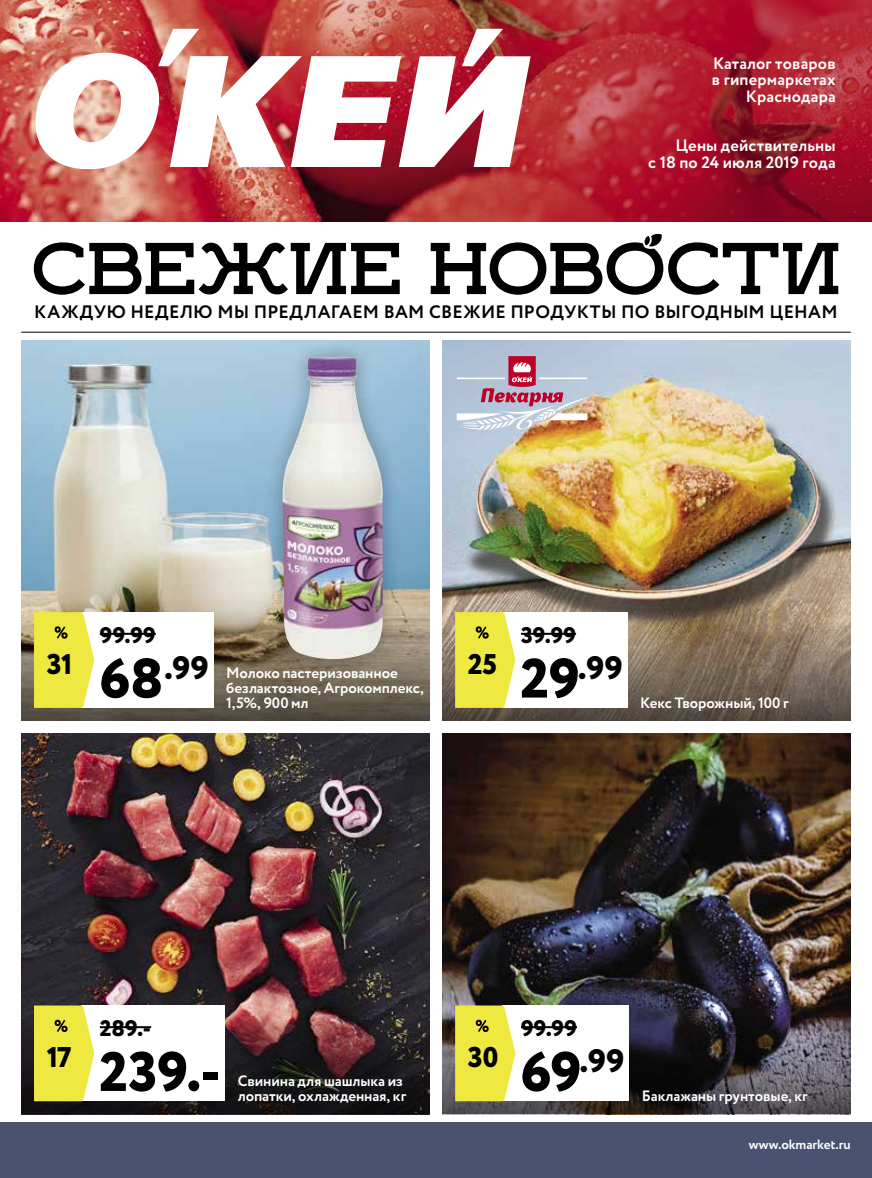
<style>
.page{position:relative;width:872px;height:1178px;background:#fff}
.page>*{position:absolute;margin:0;border:0;box-sizing:border-box;transform-origin:0 0}
.t1{font:69px "Ikra Slab";letter-spacing:.005em;color:#000}
.t2{font:800 55.5px "Circe";color:#000}
.t3{font:800 32.4px "Circe";color:#000}
.t4{font:800 28.5px "Circe";letter-spacing:-.02em;color:#000}
.t5{font:800 22.5px "Circe";letter-spacing:.01em;color:#000}
.t6{font:700 18px "Circe";letter-spacing:.015em;color:#000}
.t7{font:700 16.5px/16.5px "Circe";letter-spacing:.01em;color:#fff;text-align:right}
.t8{font:700 15px/15px "Circe";letter-spacing:-.005em;color:#fff}
.t9{font:700 13.5px "Circe";letter-spacing:-.005em;color:#fff}
.s1{font-size:55.5px}
</style>
<div class="page">
<div style="left:0;top:1123px;width:872px;height:55px;background:#495370"></div>
<img style="left:442px;top:733px;width:408px;height:282px">
<svg style="left:442px;top:1015px;width:408px;height:99px;background:#3e3a40"></svg>
<div style="left:502px;top:1005px;width:127px;height:96px;background:#fff"></div>
<hr style="left:521px;top:1026px;width:56px;height:2px;background:#000">
<svg style="left:455px;top:1005px;width:60px;height:96px;background:#ece550"></svg>
<img style="left:442px;top:340px;width:408px;height:282px">
<svg style="left:442px;top:622px;width:408px;height:99px;background:#766757"></svg>
<div style="left:502px;top:612px;width:125px;height:96px;background:#fff"></div>
<hr style="left:521px;top:633px;width:55px;height:2px;background:#000">
<svg style="left:455px;top:612px;width:60px;height:96px;background:#ece651"></svg>
<svg style="left:457px;top:356px;width:134px;height:74px;background:#c1afbc"></svg>
<img style="left:21px;top:340px;width:408px;height:282px">
<svg style="left:21px;top:622px;width:408px;height:99px;background:#6b6050"></svg>
<div style="left:81px;top:612px;width:132px;height:96px;background:#fff"></div>
<hr style="left:100px;top:633px;width:56px;height:2px;background:#000">
<svg style="left:34px;top:612px;width:60px;height:96px;background:#ede651"></svg>
<div style="left:265px;top:339px;width:136px;height:338px;background:#000;opacity:.3"></div>
<img style="left:282px;top:357px;width:101px;height:302px">
<img style="left:21px;top:733px;width:408px;height:282px">
<svg style="left:21px;top:1015px;width:408px;height:99px;background:#2e1f21"></svg>
<div style="left:81px;top:1005px;width:144px;height:96px;background:#fff"></div>
<hr style="left:100px;top:1026px;width:51px;height:2px;background:#000">
<svg style="left:34px;top:1005px;width:60px;height:96px;background:#ece651"></svg>
<img style="left:0;top:0;width:169px;height:221px">
<svg style="left:169px;top:0;width:703px;height:222px;background:#a92733"></svg>
<img style="left:29px;top:29px;width:501px;height:141px">
<hr style="left:21px;top:332px;width:829px;height:1px;background:#000">
<svg style="left:644px;top:233px;width:18px;height:14px"></svg>
<p class="t7" style="left:712px;top:56px;width:125px">Каталог товаров в гипермаркетах<br>Краснодара</p>
<p class="t7" style="left:648px;top:138px;width:189px">Цены действительны<br>с 18 по 24 июля 2019 года</p>
<h1 class="t1" style="left:32px;top:225px;width:810px">СВЕЖИЕ НОВОСТИ</h1>
<p class="t6" style="left:34px;top:300px;width:805px">КАЖДУЮ НЕДЕЛЮ МЫ ПРЕДЛАГАЕМ ВАМ СВЕЖИЕ ПРОДУКТЫ ПО ВЫГОДНЫМ ЦЕНАМ</p>
<h3 class="t4" style="left:47px;top:644px;width:27px">31</h3>
<h3 class="t5" style="left:100px;top:620px;width:57px">99.99</h3>
<h3 class="t3" style="left:99px;top:646px;width:111px"><span class="s1">68</span>.99</h3>
<p class="t8" style="left:226px;top:666px;width:199px">Молоко пастеризованное безлактозное, Агрокомплекс,<br>1,5%, 900 мл</p>
<h3 class="t4" style="left:468px;top:644px;width:31px">25</h3>
<h3 class="t5" style="left:521px;top:620px;width:57px">39.99</h3>
<h3 class="t3" style="left:520px;top:646px;width:104px"><span class="s1">29</span>.99</h3>
<p class="t8" style="left:640px;top:696px;width:150px">Кекс Творожный, 100 г</p>
<h3 class="t4" style="left:47px;top:1038px;width:27px">17</h3>
<h3 class="t5" style="left:100px;top:1013px;width:53px">289.-</h3>
<h2 class="t2" style="left:99px;top:1034px;width:123px">239.-</h2>
<p class="t8" style="left:238px;top:1074px;width:170px">Свинина для шашлыка из лопатки, охлажденная, кг</p>
<h3 class="t4" style="left:468px;top:1038px;width:32px">30</h3>
<h3 class="t5" style="left:521px;top:1013px;width:57px">99.99</h3>
<h3 class="t3" style="left:520px;top:1039px;width:106px"><span class="s1">69</span>.99</h3>
<p class="t8" style="left:642px;top:1089px;width:167px">Баклажаны грунтовые, кг</p>
<p class="t9" style="left:749px;top:1135px;width:103px">www.okmarket.ru</p>
</div>
